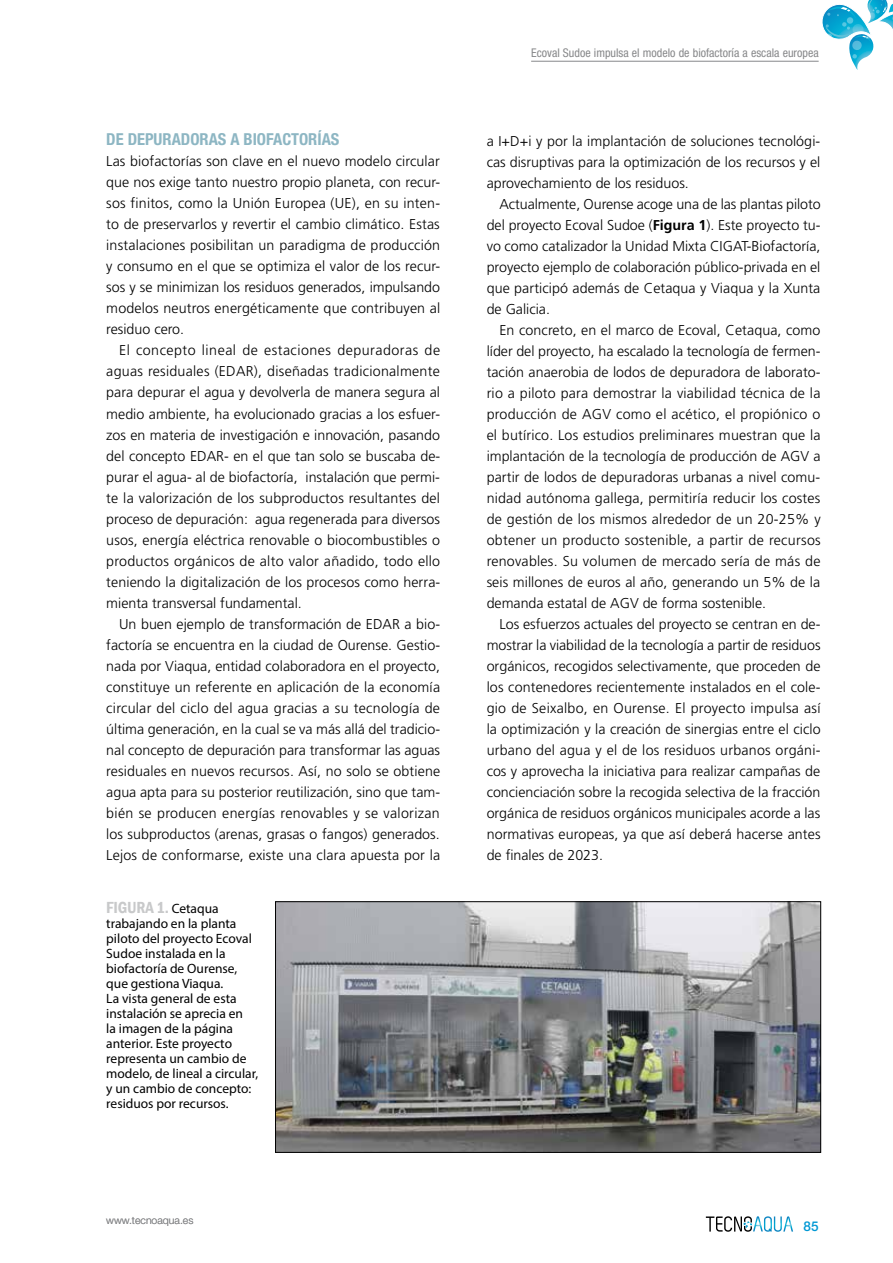
<style>
.page{position:relative;width:893px;height:1263px;background:#fff}
.page>*{position:absolute;margin:0;border:0;box-sizing:border-box;transform-origin:0 0}
.t1{font:700 condensed 16.5px "Helvetica Neue LT Std";color:#8db6c3}
.t2{font:600 condensed 16.5px "Franklin Gothic";letter-spacing:-.01em;color:#c8c9ca}
.t3{font:300 14.25px/21px "Frutiger LT Std";letter-spacing:.005em;color:#000;text-align:justify}
.t4{font:13.5px/15px "Myriad Pro";color:#000}
.t5{font:500 13.5px "Helvetica Neue LT Std";color:#0098d4}
.t6{font:condensed 12px "Helvetica Neue LT Std";color:#87888a}
.t7{font:300 10.5px "Helvetica Neue LT Std";color:#87888a}
.s1{font-family:"Myriad Pro";font-weight:400;font-stretch:normal;font-size:13.5px;color:#000}
.s2{font-weight:700}
</style>
<div class="page">
<hr style="left:531px;top:61px;width:288px;height:1px;background:#87888a">
<svg style="left:706px;top:1216px;width:87px;height:16px"></svg>
<svg style="left:822px;top:0;width:71px;height:70px"></svg>
<img style="left:277px;top:903px;width:542px;height:247px">
<div style="left:275px;top:901px;width:546px;height:251px;border:1px solid #000"></div>
<p class="t1" style="left:106px;top:130px;width:235px">DE DEPURADORAS A BIOFACTORÍAS</p>
<p class="t3" style="left:106px;top:151px;width:335px">Las biofactorías son clave en el nuevo modelo circular que nos exige tanto nuestro propio planeta, con recur&shy;sos finitos, como la Unión Europea (UE), en su inten&shy;to de preservarlos y revertir el cambio climático. Estas instalaciones posibilitan un paradigma de producción y consumo en el que se optimiza el valor de los recur&shy;sos y se minimizan los residuos generados, impulsando modelos neutros energéticamente que contribuyen al residuo cero.</p>
<p class="t3" style="left:106px;top:340px;width:335px;text-indent:13px">El concepto lineal de estaciones depuradoras de aguas residuales (EDAR), diseñadas tradicionalmente para depurar el agua y devolverla de manera segura al medio ambiente, ha evolucionado gracias a los esfuer&shy;zos en materia de investigación e innovación, pasando del concepto EDAR- en el que tan solo se buscaba de&shy;purar el agua- al de biofactoría, instalación que permi&shy;te la valorización de los subproductos resultantes del proceso de depuración: agua regenerada para diversos usos, energía eléctrica renovable o biocombustibles o productos orgánicos de alto valor añadido, todo ello teniendo la digitalización de los procesos como herra&shy;mienta transversal fundamental.</p>
<p class="t3" style="left:106px;top:613px;width:335px;text-indent:13px">Un buen ejemplo de transformación de EDAR a bio&shy;factoría se encuentra en la ciudad de Ourense. Gestio&shy;nada por Viaqua, entidad colaboradora en el proyecto, constituye un referente en aplicación de la economía circular del ciclo del agua gracias a su tecnología de última generación, en la cual se va más allá del tradicio&shy;nal concepto de depuración para transformar las aguas residuales en nuevos recursos. Así, no solo se obtiene agua apta para su posterior reutilización, sino que tam&shy;bién se producen energías renovables y se valorizan los subproductos (arenas, grasas o fangos) generados.<br>Lejos de conformarse, existe una clara apuesta por la</p>
<p class="t2" style="left:106px;top:896px;width:114px">FIGURA 1. <span class="s1">Cetaqua</span></p>
<p class="t4" style="left:106px;top:915px;width:153px">trabajando en la planta piloto del proyecto Ecoval<br>Sudoe instalada en la biofactoría de Ourense, que gestiona Viaqua.<br>La vista general de esta instalación se aprecia en<br>la imagen de la página anterior. Este proyecto representa un cambio de modelo, de lineal a circular, y un cambio de concepto: residuos por recursos.</p>
<p class="t7" style="left:106px;top:1213px;width:89px">www.tecnoaqua.es</p>
<p class="t6" style="left:531px;top:46px;width:289px">Ecoval Sudoe impulsa el modelo de biofactoría a escala europea</p>
<p class="t3" style="left:487px;top:130px;width:335px">a I+D+i y por la implantación de soluciones tecnológi&shy;cas disruptivas para la optimización de los recursos y el aprovechamiento de los residuos.</p>
<p class="t3" style="left:487px;top:193px;width:336px;text-indent:13px">Actualmente, Ourense acoge una de las plantas piloto del proyecto Ecoval Sudoe (<span class="s2">Figura 1</span>). Este proyecto tu&shy;vo como catalizador la Unidad Mixta CIGAT-Biofactoría, proyecto ejemplo de colaboración público-privada en el que participó además de Cetaqua y Viaqua y la Xunta de Galicia.</p>
<p class="t3" style="left:487px;top:319px;width:336px;text-indent:13px">En concreto, en el marco de Ecoval, Cetaqua, como líder del proyecto, ha escalado la tecnología de fermen&shy;tación anaerobia de lodos de depuradora de laborato&shy;rio a piloto para demostrar la viabilidad técnica de la producción de AGV como el acético, el propiónico o el butírico. Los estudios preliminares muestran que la implantación de la tecnología de producción de AGV a partir de lodos de depuradoras urbanas a nivel comu&shy;nidad autónoma gallega, permitiría reducir los costes de gestión de los mismos alrededor de un 20-25% y obtener un producto sostenible, a partir de recursos renovables. Su volumen de mercado sería de más de seis millones de euros al año, generando un 5% de la demanda estatal de AGV de forma sostenible.</p>
<p class="t3" style="left:487px;top:613px;width:335px;text-indent:13px">Los esfuerzos actuales del proyecto se centran en de&shy;mostrar la viabilidad de la tecnología a partir de residuos orgánicos, recogidos selectivamente, que proceden de los contenedores recientemente instalados en el cole&shy;gio de Seixalbo, en Ourense. El proyecto impulsa así la optimización y la creación de sinergias entre el ciclo urbano del agua y el de los residuos urbanos orgáni&shy;cos y aprovecha la iniciativa para realizar campañas de concienciación sobre la recogida selectiva de la fracción orgánica de residuos orgánicos municipales acorde a las normativas europeas, ya que así deberá hacerse antes de finales de 2023.</p>
<p class="t5" style="left:804px;top:1218px;width:17px">85</p>
</div>
